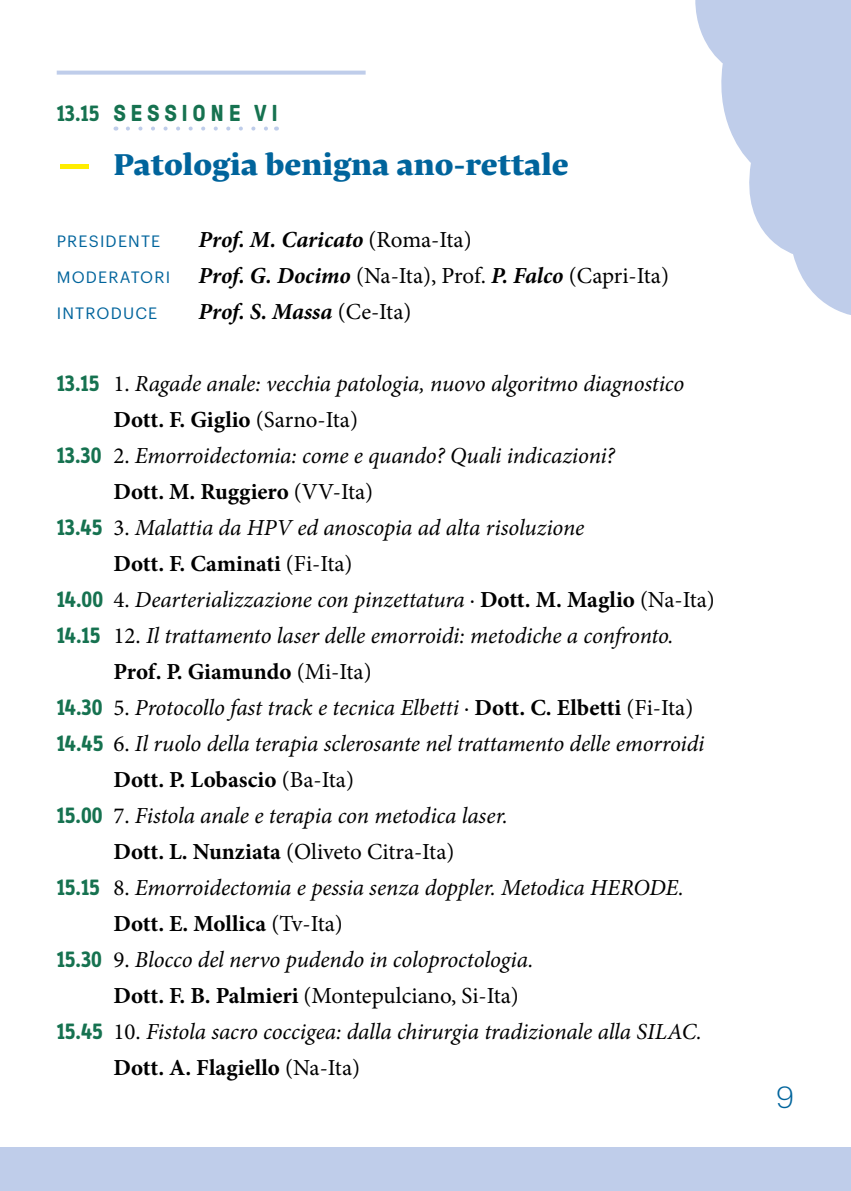
<style>
.page{position:relative;width:851px;height:1191px;background:#fff}
.page>*{position:absolute;margin:0;border:0;box-sizing:border-box;transform-origin:0 0}
.t1{font:800 30px "Lava Pro";color:#00649c}
.t2{font:300 30px "Graphik";color:#00649c}
.t3{font:italic 23px "Minion Pro";letter-spacing:-.005em;color:#000}
.t4{font:700 23px "Minion Pro";color:#000}
.t5{font:italic 700 23px/36px "Minion Pro";letter-spacing:-.005em;color:#000}
.t6{font:23px "Minion Pro";letter-spacing:-.005em;color:#000}
.t7{font:700 23px "GT Pressura Pro Trial";letter-spacing:.2em;color:#167250}
.t8{font:16.2px "Graphik";letter-spacing:.07em;color:#00649c}
.s1{font-family:"Info Disp"}
.s2{font-size:62px;color:#ffed00}
.s3{font-weight:400;font-style:normal}
.s4{font-family:"Graphik";font-weight:400;font-style:normal;font-size:16.2px;color:#00649c}
.s5{font-family:"Info Disp";font-weight:700;font-style:normal;color:#167250}
.s6{font-style:normal}
.s7{font-weight:400}
.s8{font-weight:700;font-style:normal}
.s9{font-weight:700}
</style>
<div class="page">
<div style="left:0;top:1147px;width:850px;height:44px;background:#bfcdea"></div>
<svg style="left:128px;top:127px;width:140px;height:4px"></svg>
<svg style="left:57px;top:71px;width:308px;height:4px"></svg>
<svg style="left:695px;top:0;width:155px;height:315px;fill:#bfcdea"></svg>
<p class="t7" style="left:57px;top:103px;width:223px"><span class="s1">13.15</span> SESSIONE VI</p>
<h1 class="t1" style="left:57px;top:142px;width:513px"><span class="s2">−</span> Patologia benigna ano-rettale</h1>
<p class="t5" style="left:57px;top:221px;width:613px;text-indent:142px">Prof. M. Caricato <span class="s3">(Roma-Ita)<br></span><span class="s4">MODERATORI</span> Prof. G. Docimo <span class="s3">(Na-Ita), Prof.</span> P. Falco <span class="s3">(Capri-Ita)</span></p>
<p class="t8" style="left:57px;top:300px;width:102px">INTRODUCE</p>
<p class="t5" style="left:198px;top:293px;width:214px">Prof. S. Massa <span class="s3">(Ce-Ita)</span></p>
<p class="t8" style="left:57px;top:228px;width:105px">PRESIDENTE</p>
<p class="t3" style="left:57px;top:367px;width:629px"><span class="s5">13.15</span> <span class="s6">1.</span> Ragade anale: vecchia patologia, nuovo algoritmo diagnostico</p>
<p class="t4" style="left:113px;top:403px;width:246px">Dott. F. Giglio <span class="s7">(Sarno-Ita)</span></p>
<p class="t3" style="left:57px;top:439px;width:559px"><span class="s5">13.30</span> <span class="s6">2.</span> Emorroidectomia: come e quando? Quali indicazioni?</p>
<p class="t4" style="left:113px;top:475px;width:261px">Dott. M. Ruggiero <span class="s7">(VV-Ita)</span></p>
<p class="t3" style="left:57px;top:511px;width:529px"><span class="s5">13.45</span> <span class="s6">3.</span> Malattia da HPV ed anoscopia ad alta risoluzione</p>
<p class="t4" style="left:113px;top:547px;width:240px">Dott. F. Caminati <span class="s7">(Fi-Ita)</span></p>
<p class="t3" style="left:57px;top:583px;width:659px"><span class="s5">14.00</span> <span class="s6">4.</span> Dearterializzazione con pinzettatura <span class="s6">·</span> <span class="s8">Dott. M. Maglio</span> <span class="s6">(Na-Ita)</span></p>
<p class="t3" style="left:57px;top:619px;width:618px"><span class="s5">14.15</span> <span class="s6">12.</span> Il trattamento laser delle emorroidi: metodiche a confronto.</p>
<p class="t4" style="left:113px;top:655px;width:260px">Prof. P. Giamundo <span class="s7">(Mi-Ita)</span></p>
<p class="t3" style="left:57px;top:691px;width:638px"><span class="s5">14.30</span> <span class="s6">5.</span> Protocollo fast track e tecnica Elbetti <span class="s6">·</span> <span class="s8">Dott. C. Elbetti</span> <span class="s6">(Fi-Ita)</span></p>
<p class="t3" style="left:57px;top:727px;width:649px"><span class="s5">14.45</span> <span class="s6">6.</span> Il ruolo della terapia sclerosante nel trattamento delle emorroidi</p>
<p class="t4" style="left:113px;top:763px;width:242px">Dott. P. Lobascio <span class="s7">(Ba-Ita)</span></p>
<p class="t3" style="left:57px;top:799px;width:452px"><span class="s5">15.00</span> <span class="s6">7.</span> Fistola anale e terapia con metodica laser.</p>
<p class="t6" style="left:113px;top:836px;width:342px"><span class="s9">Dott. L. Nunziata</span> (Oliveto Citra-Ita)</p>
<p class="t3" style="left:57px;top:871px;width:628px"><span class="s5">15.15</span> <span class="s6">8.</span> Emorroidectomia e pessia senza doppler. Metodica HERODE.</p>
<p class="t4" style="left:113px;top:907px;width:231px">Dott. E. Mollica <span class="s7">(Tv-Ita)</span></p>
<p class="t3" style="left:57px;top:943px;width:478px"><span class="s5">15.30</span> <span class="s6">9.</span> Blocco del nervo pudendo in coloproctologia.</p>
<p class="t6" style="left:113px;top:980px;width:407px"><span class="s9">Dott. F. B. Palmieri</span> (Montepulciano, Si-Ita)</p>
<p class="t3" style="left:57px;top:1015px;width:646px"><span class="s5">15.45</span> <span class="s6">10.</span> Fistola sacro coccigea: dalla chirurgia tradizionale alla SILAC.</p>
<p class="t4" style="left:113px;top:1051px;width:248px">Dott. A. Flagiello <span class="s7">(Na-Ita)</span></p>
<h1 class="t2" style="left:776px;top:1075px;width:19px">9</h1>
</div>
